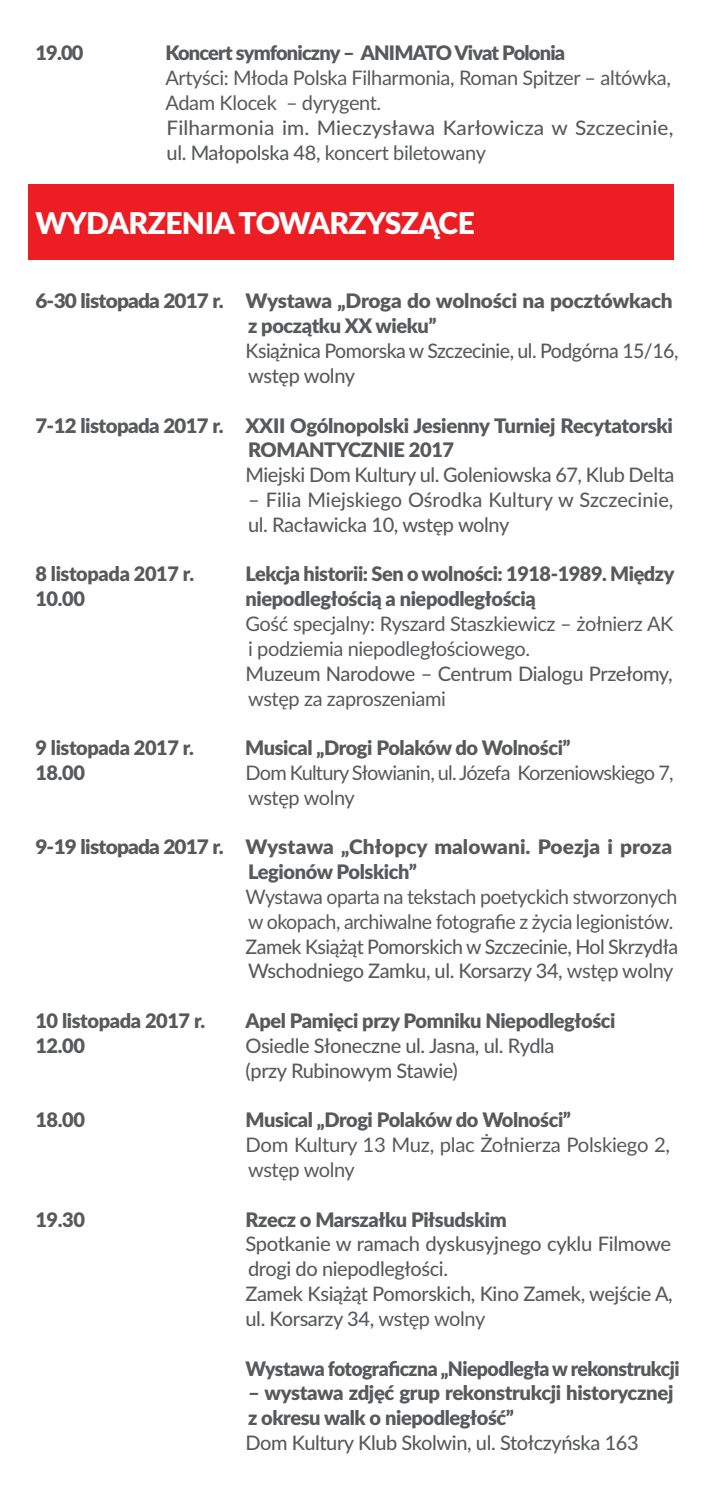
<style>
.page{position:relative;width:709px;height:1489px;background:#fff}
.page>*{position:absolute;margin:0;border:0;box-sizing:border-box;transform-origin:0 0}
._002_Akapit_zwykły{font:900 30px "Lato";letter-spacing:-.02em;color:#fff}
._002_Akapit_zwykły-2{font:500 20px/24.8px "Lato";letter-spacing:-.02em;color:#58595b}
._002_Akapit_zwykły-3{font:900 20px/24.8px "Lato";letter-spacing:-.02em;color:#58595b;text-align:center}
._002_Akapit_zwykły-4{font:20px/24.8px "Lato";letter-spacing:-.025em;color:#58595b}
._002_Akapit_zwykły-5{font:900 20px/24.8px "Lato";letter-spacing:-.02em;color:#58595b;scale:1.04 1}
._002_Akapit_zwykły-6{font:500 20px/24.8px "Lato";color:#58595b;scale:1.04 1}
._002_Akapit_zwykły-7{font:900 20px "Lato";letter-spacing:-.04em;color:#58595b}
.s1{font-weight:400}
</style>
<div class="page">
<div style="left:28px;top:184px;width:645px;height:76px;background:#ed1d24"></div>
<p class="_002_Akapit_zwykły-3" style="left:35px;top:40px;width:49px">19.00</p>
<p class="_002_Akapit_zwykły-7" style="left:165px;top:38px;width:401px">Koncert symfoniczny – ANIMATO Vivat Polonia</p>
<p class="_002_Akapit_zwykły-4" style="left:165px;top:65px;width:507px">Artyści: Młoda Polska Filharmonia, Roman Spitzer – altówka,</p>
<p class="_002_Akapit_zwykły-4" style="left:165px;top:89px;width:217px">Adam Klocek – dyrygent.</p>
<p class="_002_Akapit_zwykły-6" style="left:167px;top:114px;width:489px">Filharmonia im. Mieczysława Karłowicza w Szczecinie, ul. Małopolska 48, <span class="s1">koncert biletowany</span></p>
<p class="_002_Akapit_zwykły" style="left:35px;top:200px;width:441px">WYDARZENIA TOWARZYSZĄCE</p>
<p class="_002_Akapit_zwykły-5" style="left:248px;top:288px;width:410px;text-indent:-213px">6-30 listopada 2017 r. Wystawa „Droga do wolności na pocztówkach z początku XX wieku”</p>
<p class="_002_Akapit_zwykły-2" style="left:245px;top:337px;width:434px">Książnica Pomorska w Szczecinie, ul. Podgórna 15/16, wstęp wolny</p>
<p class="_002_Akapit_zwykły-3" style="left:35px;top:412px;width:639px">7-12 listopada 2017 r. XXII Ogólnopolski Jesienny Turniej Recytatorski<br>ROMANTYCZNIE 2017</p>
<p class="_002_Akapit_zwykły-2" style="left:245px;top:461px;width:430px">Miejski Dom Kultury ul. Goleniowska 67, Klub Delta</p>
<p class="_002_Akapit_zwykły-2" style="left:248px;top:486px;width:427px">– Filia Miejskiego Ośrodka Kultury w Szczecinie, ul. Racławicka 10, wstęp wolny</p>
<p class="_002_Akapit_zwykły-3" style="left:35px;top:561px;width:160px">8 listopada 2017 r.</p>
<p class="_002_Akapit_zwykły-3" style="left:245px;top:561px;width:430px">Lekcja historii: Sen o wolności: 1918-1989. Między</p>
<p class="_002_Akapit_zwykły-3" style="left:35px;top:585px;width:51px">10.00</p>
<p class="_002_Akapit_zwykły-3" style="left:245px;top:585px;width:292px">niepodległością a niepodległością</p>
<p class="_002_Akapit_zwykły-4" style="left:245px;top:610px;width:429px">Gość specjalny: Ryszard Staszkiewicz – żołnierz AK i podziemia niepodległościowego.</p>
<p class="_002_Akapit_zwykły-2" style="left:245px;top:660px;width:429px">Muzeum Narodowe – Centrum Dialogu Przełomy, <span class="s1">wstęp za zaproszeniami</span></p>
<p class="_002_Akapit_zwykły-3" style="left:35px;top:734px;width:160px">9 listopada 2017 r.</p>
<p class="_002_Akapit_zwykły-3" style="left:245px;top:734px;width:327px">Musical „Drogi Polaków do Wolności”</p>
<p class="_002_Akapit_zwykły-3" style="left:35px;top:759px;width:51px">18.00</p>
<p class="_002_Akapit_zwykły-4" style="left:245px;top:759px;width:429px">Dom Kultury Słowianin, ul. Józefa Korzeniowskiego 7, wstęp wolny</p>
<p class="_002_Akapit_zwykły-5" style="left:248px;top:833px;width:409px;text-indent:-213px">9-19 listopada 2017 r. Wystawa „Chłopcy malowani. Poezja i proza<br>Legionów Polskich”</p>
<p class="_002_Akapit_zwykły-4" style="left:245px;top:883px;width:433px">Wystawa oparta na tekstach poetyckich stworzonych w okopach, archiwalne fotografie z życia legionistów.</p>
<p class="_002_Akapit_zwykły-2" style="left:245px;top:933px;width:434px">Zamek Książąt Pomorskich w Szczecinie, Hol Skrzydła<br>Wschodniego Zamku, ul. Korsarzy 34, <span class="s1">wstęp wolny</span></p>
<p class="_002_Akapit_zwykły-3" style="left:35px;top:1007px;width:171px">10 listopada 2017 r.</p>
<p class="_002_Akapit_zwykły-3" style="left:245px;top:1007px;width:371px">Apel Pamięci przy Pomniku Niepodległości</p>
<p class="_002_Akapit_zwykły-3" style="left:35px;top:1032px;width:51px">12.00</p>
<p class="_002_Akapit_zwykły-2" style="left:245px;top:1032px;width:310px">Osiedle Słoneczne ul. Jasna, ul. Rydla</p>
<p class="_002_Akapit_zwykły-2" style="left:245px;top:1057px;width:214px">(przy Rubinowym Stawie)</p>
<p class="_002_Akapit_zwykły-3" style="left:35px;top:1106px;width:51px">18.00</p>
<p class="_002_Akapit_zwykły-3" style="left:245px;top:1106px;width:327px">Musical „Drogi Polaków do Wolności”</p>
<p class="_002_Akapit_zwykły-4" style="left:245px;top:1131px;width:426px">Dom Kultury 13 Muz, plac Żołnierza Polskiego 2, wstęp wolny</p>
<p class="_002_Akapit_zwykły-3" style="left:35px;top:1205px;width:51px">19.30</p>
<p class="_002_Akapit_zwykły-3" style="left:245px;top:1205px;width:263px">Rzecz o Marszałku Piłsudskim</p>
<p class="_002_Akapit_zwykły-2" style="left:245px;top:1230px;width:427px">Spotkanie w ramach dyskusyjnego cyklu Filmowe drogi do niepodległości.</p>
<p class="_002_Akapit_zwykły-2" style="left:245px;top:1280px;width:429px">Zamek Książąt Pomorskich, Kino Zamek, wejście A,</p>
<p class="_002_Akapit_zwykły-2" style="left:245px;top:1305px;width:241px">ul. Korsarzy 34, <span class="s1">wstęp wolny</span></p>
<p class="_002_Akapit_zwykły-3" style="left:245px;top:1354px;width:435px">Wystawa fotograficzna „Niepodległa w rekonstrukcji</p>
<p class="_002_Akapit_zwykły-3" style="left:248px;top:1379px;width:427px;text-align:left">– wystawa zdjęć grup rekonstrukcji historycznej z okresu walk o niepodległość”</p>
<p class="_002_Akapit_zwykły-2" style="left:245px;top:1429px;width:394px">Dom Kultury Klub Skolwin, ul. Stołczyńska 163</p>
</div>
